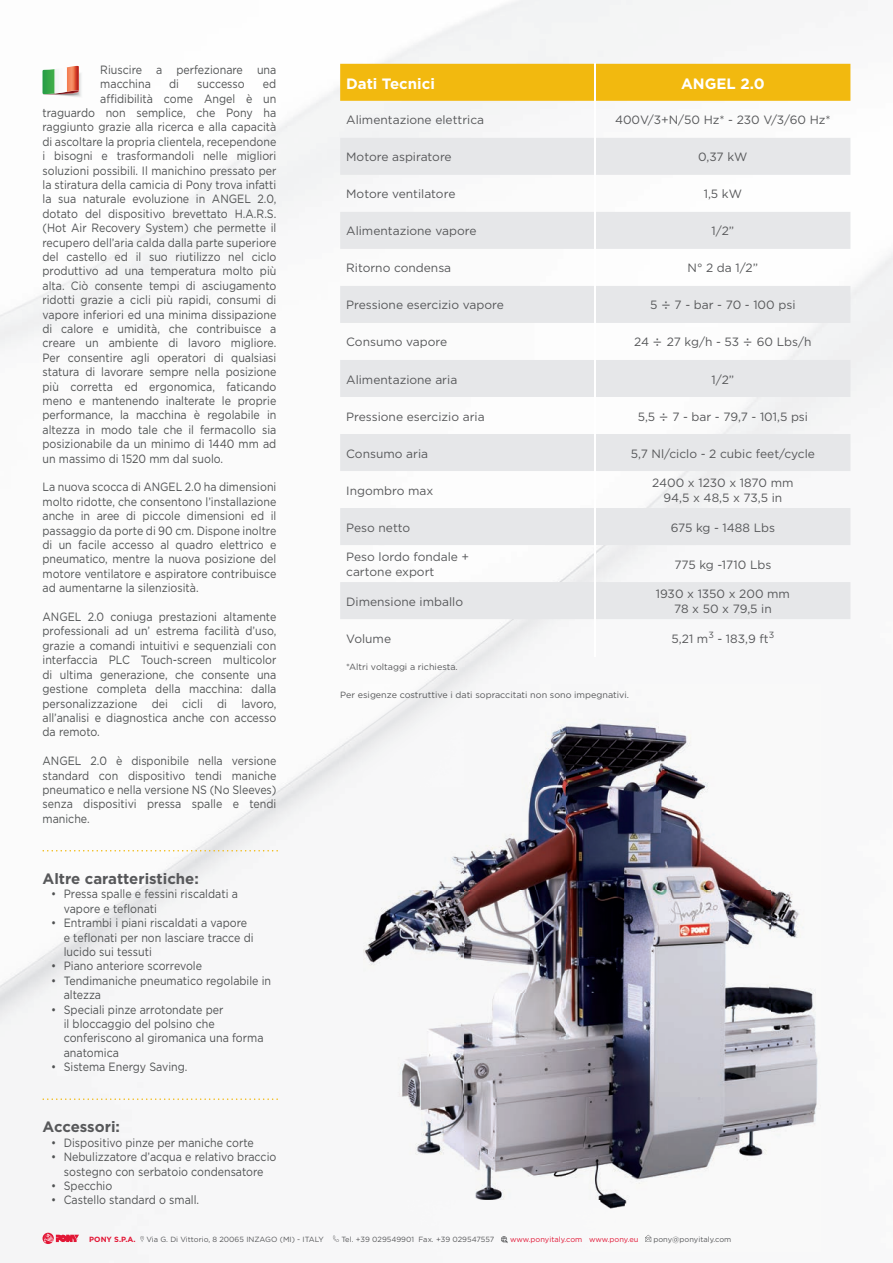
<style>
.page{position:relative;width:893px;height:1263px;background:#fff}
.page>*{position:absolute;margin:0;border:0;box-sizing:border-box;transform-origin:0 0}
.t1{font:700 15px "Gotham";color:#57585a}
.t2{font:700 15px "Gotham";color:#fff}
.t3{font:12px/14.4px "Gotham";color:#4f5152;scale:.89 1}
.t4{font:12px/14.4px "Gotham";color:#57585a;text-align:center}
.t5{font:9px "Gotham";color:#57585a}
.t6{font:7.5px "Gotham";color:#57585a}
.t7{font:7.5px "Gotham";color:#e21736}
.t8{font:700 7.5px "Gotham";color:#e21736}
.s1{font-family:"Verdana"}
</style>
<div class="page">
<img style="left:425px;top:619px;width:311px;height:66px">
<img style="left:0;top:736px;width:363px;height:364px">
<img style="left:80px;top:72px;width:2px;height:25px">
<img style="left:80px;top:73px;width:1px;height:23px">
<img style="left:56px;top:95px;width:23px;height:1px">
<svg style="left:43px;top:66px;width:37px;height:29px"></svg>
<img style="left:43px;top:69px;width:14px;height:25px">
<img style="left:363px;top:685px;width:458px;height:559px">
<svg style="left:43px;top:850px;width:235px;height:1px"></svg>
<svg style="left:43px;top:1098px;width:235px;height:2px"></svg>
<div style="left:340px;top:64px;width:510px;height:37px;background:#f2b90f"></div>
<svg style="left:340px;top:138px;width:510px;height:481px;fill:#e6e7e9"></svg>
<hr style="left:595px;top:138px;width:1px;height:37px;background:#fff">
<hr style="left:595px;top:249px;width:1px;height:37px;background:#fff">
<hr style="left:595px;top:508px;width:1px;height:37px;background:#fff">
<hr style="left:595px;top:545px;width:1px;height:37px;background:#fff">
<hr style="left:595px;top:582px;width:1px;height:37px;background:#fff">
<hr style="left:595px;top:619px;width:1px;height:37px;background:#fff">
<hr style="left:595px;top:64px;width:1px;height:37px;background:#fff">
<hr style="left:595px;top:175px;width:1px;height:37px;background:#fff">
<hr style="left:595px;top:212px;width:1px;height:37px;background:#fff">
<hr style="left:595px;top:286px;width:1px;height:37px;background:#fff">
<hr style="left:595px;top:323px;width:1px;height:37px;background:#fff">
<hr style="left:595px;top:360px;width:1px;height:37px;background:#fff">
<hr style="left:595px;top:397px;width:1px;height:37px;background:#fff">
<hr style="left:595px;top:434px;width:1px;height:37px;background:#fff">
<hr style="left:595px;top:471px;width:1px;height:37px;background:#fff">
<div style="left:43px;top:1233px;width:11px;height:11px;background:#e21736;border-radius:50%"></div>
<svg style="left:44px;top:1233px;width:35px;height:11px"></svg>
<svg style="left:140px;top:1236px;width:4px;height:6px"></svg>
<svg style="left:333px;top:1235px;width:6px;height:7px"></svg>
<svg style="left:501px;top:1236px;width:7px;height:7px"></svg>
<svg style="left:645px;top:1235px;width:6px;height:7px"></svg>
<p class="t3" style="left:100px;top:62px;width:199px">Riuscire a perfezionare una macchina</p>
<p class="t3" style="left:169px;top:77px;width:13px">di</p>
<p class="t3" style="left:197px;top:77px;width:55px">successo</p>
<p class="t3" style="left:263px;top:77px;width:17px">ed</p>
<p class="t3" style="left:100px;top:91px;width:199px">affidibilità come Angel è un</p>
<p class="t3" style="left:43px;top:105px;width:264px">traguardo non semplice, che Pony ha</p>
<p class="t3" style="left:43px;top:120px;width:264px">raggiunto grazie alla ricerca e alla capacità</p>
<p class="t3" style="left:43px;top:134px;width:264px">di ascoltare la propria clientela, recependone</p>
<p class="t3" style="left:43px;top:149px;width:264px">i bisogni e trasformandoli nelle migliori</p>
<p class="t3" style="left:43px;top:163px;width:264px">soluzioni possibili. Il manichino pressato per</p>
<p class="t3" style="left:43px;top:177px;width:264px">la stiratura della camicia di Pony trova infatti</p>
<p class="t3" style="left:43px;top:192px;width:264px">la sua naturale evoluzione in ANGEL 2.0,</p>
<p class="t3" style="left:43px;top:206px;width:264px">dotato del dispositivo brevettato H.A.R.S.</p>
<p class="t3" style="left:43px;top:221px;width:264px">(Hot Air Recovery System) che permette il</p>
<p class="t3" style="left:43px;top:235px;width:264px">recupero dell’aria calda dalla parte superiore</p>
<p class="t3" style="left:43px;top:249px;width:264px">del castello ed il suo riutilizzo nel ciclo</p>
<p class="t3" style="left:43px;top:264px;width:264px">produttivo ad una temperatura molto più</p>
<p class="t3" style="left:43px;top:278px;width:264px">alta. Ciò consente tempi di asciugamento</p>
<p class="t3" style="left:43px;top:293px;width:264px">ridotti grazie a cicli più rapidi, consumi di</p>
<p class="t3" style="left:43px;top:307px;width:264px">vapore inferiori ed una minima dissipazione</p>
<p class="t3" style="left:43px;top:321px;width:264px">di calore e umidità, che contribuisce a</p>
<p class="t3" style="left:43px;top:336px;width:264px">creare un ambiente di lavoro migliore.</p>
<p class="t3" style="left:43px;top:350px;width:264px">Per consentire agli operatori di qualsiasi</p>
<p class="t3" style="left:43px;top:365px;width:264px">statura di lavorare sempre nella posizione</p>
<p class="t3" style="left:43px;top:379px;width:264px">più corretta ed ergonomica, faticando</p>
<p class="t3" style="left:43px;top:393px;width:264px">meno e mantenendo inalterate le proprie</p>
<p class="t3" style="left:43px;top:408px;width:264px">performance, la macchina è regolabile in</p>
<p class="t3" style="left:43px;top:422px;width:264px">altezza in modo tale che il fermacollo sia</p>
<p class="t3" style="left:43px;top:437px;width:264px">posizionabile da un minimo di 1440 mm ad</p>
<p class="t3" style="left:43px;top:451px;width:204px">un massimo di 1520 mm dal suolo.</p>
<p class="t3" style="left:43px;top:480px;width:264px;text-align:justify">La nuova scocca di ANGEL 2.0 ha dimensioni molto ridotte, che consentono l’installazione anche in aree di piccole dimensioni ed il passaggio da porte di 90 cm. Dispone inoltre di un facile accesso al quadro elettrico e pneumatico, mentre la nuova posizione del motore ventilatore e aspiratore contribuisce ad aumentarne la silenziosità.</p>
<p class="t3" style="left:43px;top:609px;width:264px;text-align:justify">ANGEL 2.0 coniuga prestazioni altamente professionali ad un’ estrema facilità d’uso, grazie a comandi intuitivi e sequenziali con interfaccia PLC Touch-screen multicolor di ultima generazione, che consente una gestione completa della macchina: dalla personalizzazione dei cicli di lavoro, all’analisi e diagnostica anche con accesso da remoto.</p>
<p class="t3" style="left:43px;top:753px;width:264px;text-align:justify">ANGEL 2.0 è disponibile nella versione standard con dispositivo tendi maniche pneumatico e nella versione NS (No Sleeves) senza dispositivi pressa spalle e tendi maniche.</p>
<p class="t1" style="left:43px;top:870px;width:158px">Altre caratteristiche:</p>
<p class="t3" style="left:64px;top:887px;width:197px;text-indent:-13px">• Pressa spalle e fessini riscaldati a vapore e teflonati</p>
<p class="t3" style="left:64px;top:915px;width:215px;text-indent:-13px">• Entrambi i piani riscaldati a vapore e teflonati per non lasciare tracce di lucido sui tessuti</p>
<p class="t3" style="left:51px;top:959px;width:171px">• Piano anteriore scorrevole</p>
<p class="t3" style="left:64px;top:973px;width:234px;text-indent:-13px">• Tendimaniche pneumatico regolabile in altezza</p>
<p class="t3" style="left:64px;top:1002px;width:226px;text-indent:-13px">• Speciali pinze arrotondate per<br>il bloccaggio del polsino che conferiscono al giromanica una forma anatomica</p>
<p class="t3" style="left:51px;top:1059px;width:155px">• Sistema Energy Saving.</p>
<p class="t1" style="left:43px;top:1118px;width:79px">Accessori:</p>
<p class="t3" style="left:51px;top:1135px;width:229px">• Dispositivo pinze per maniche corte</p>
<p class="t3" style="left:51px;top:1149px;width:255px;text-align:center">• Nebulizzatore d’acqua e relativo braccio sostegno con serbatoio condensatore</p>
<p class="t3" style="left:51px;top:1178px;width:70px">• Specchio</p>
<p class="t3" style="left:51px;top:1193px;width:168px">• Castello standard o small.</p>
<p class="t2" style="left:346px;top:75px;width:90px">Dati Tecnici</p>
<p class="t2" style="left:681px;top:75px;width:85px">ANGEL 2.0</p>
<p class="t4" style="left:346px;top:113px;width:140px">Alimentazione elettrica</p>
<p class="t4" style="left:615px;top:113px;width:217px">400V/3+N/50 Hz* - 230 V/3/60 Hz*</p>
<p class="t4" style="left:346px;top:150px;width:107px">Motore aspiratore</p>
<p class="t4" style="left:698px;top:150px;width:51px">0,37 kW</p>
<p class="t4" style="left:346px;top:187px;width:111px">Motore ventilatore</p>
<p class="t4" style="left:704px;top:187px;width:40px">1,5 kW</p>
<p class="t4" style="left:346px;top:224px;width:132px">Alimentazione vapore</p>
<p class="t4" style="left:711px;top:224px;width:24px">1/2”</p>
<p class="t4" style="left:346px;top:261px;width:107px">Ritorno condensa</p>
<p class="t4" style="left:688px;top:261px;width:72px">N° 2 da 1/2”</p>
<p class="t4" style="left:346px;top:298px;width:159px">Pressione esercizio vapore</p>
<p class="t4" style="left:650px;top:298px;width:147px">5 <span class="s1">÷</span> 7 - bar - 70 - 100 psi</p>
<p class="t4" style="left:346px;top:335px;width:103px">Consumo vapore</p>
<p class="t4" style="left:634px;top:335px;width:179px">24 <span class="s1">÷</span> 27 kg/h - 53 <span class="s1">÷</span> 60 Lbs/h</p>
<p class="t4" style="left:346px;top:372px;width:113px">Alimentazione aria</p>
<p class="t4" style="left:711px;top:372px;width:24px">1/2”</p>
<p class="t4" style="left:346px;top:409px;width:140px">Pressione esercizio aria</p>
<p class="t4" style="left:638px;top:409px;width:172px">5,5 <span class="s1">÷</span> 7 - bar - 79,7 - 101,5 psi</p>
<p class="t4" style="left:346px;top:446px;width:83px">Consumo aria</p>
<p class="t4" style="left:631px;top:446px;width:186px">5,7 Nl/ciclo - 2 cubic feet/cycle</p>
<p class="t4" style="left:346px;top:483px;width:89px">Ingombro max</p>
<p class="t4" style="left:652px;top:476px;width:143px">2400 x 1230 x 1870 mm<br>94,5 x 48,5 x 73,5 in</p>
<p class="t4" style="left:346px;top:520px;width:66px">Peso netto</p>
<p class="t4" style="left:671px;top:520px;width:106px">675 kg - 1488 Lbs</p>
<p class="t4" style="left:346px;top:550px;width:125px;text-align:left">Peso lordo fondale + cartone export</p>
<p class="t4" style="left:674px;top:557px;width:98px">775 kg -1710 Lbs</p>
<p class="t4" style="left:346px;top:594px;width:118px">Dimensione imballo</p>
<p class="t4" style="left:656px;top:587px;width:136px">1930 x 1350 x 200 mm<br>78 x 50 x 79,5 in</p>
<p class="t4" style="left:346px;top:631px;width:46px">Volume</p>
<p class="t4" style="left:672px;top:631px;width:104px">5,21 m<sup>3</sup> - 183,9 ft<sup>3</sup></p>
<p class="t5" style="left:346px;top:661px;width:113px">*Altri voltaggi a richiesta.</p>
<p class="t5" style="left:340px;top:690px;width:290px">Per esigenze costruttive i dati sopraccitati non sono impegnativi.</p>
<p class="t8" style="left:89px;top:1235px;width:48px">PONY S.P.A.</p>
<p class="t6" style="left:146px;top:1235px;width:179px">Via G. Di Vittorio, 8 20065 INZAGO (MI) - ITALY</p>
<p class="t6" style="left:341px;top:1235px;width:154px">Tel. +39 029549901 Fax. +39 029547557</p>
<p class="t7" style="left:510px;top:1235px;width:130px">www.ponyitaly.com www.pony.eu</p>
<p class="t6" style="left:653px;top:1235px;width:79px">pony@ponyitaly.com</p>
</div>
